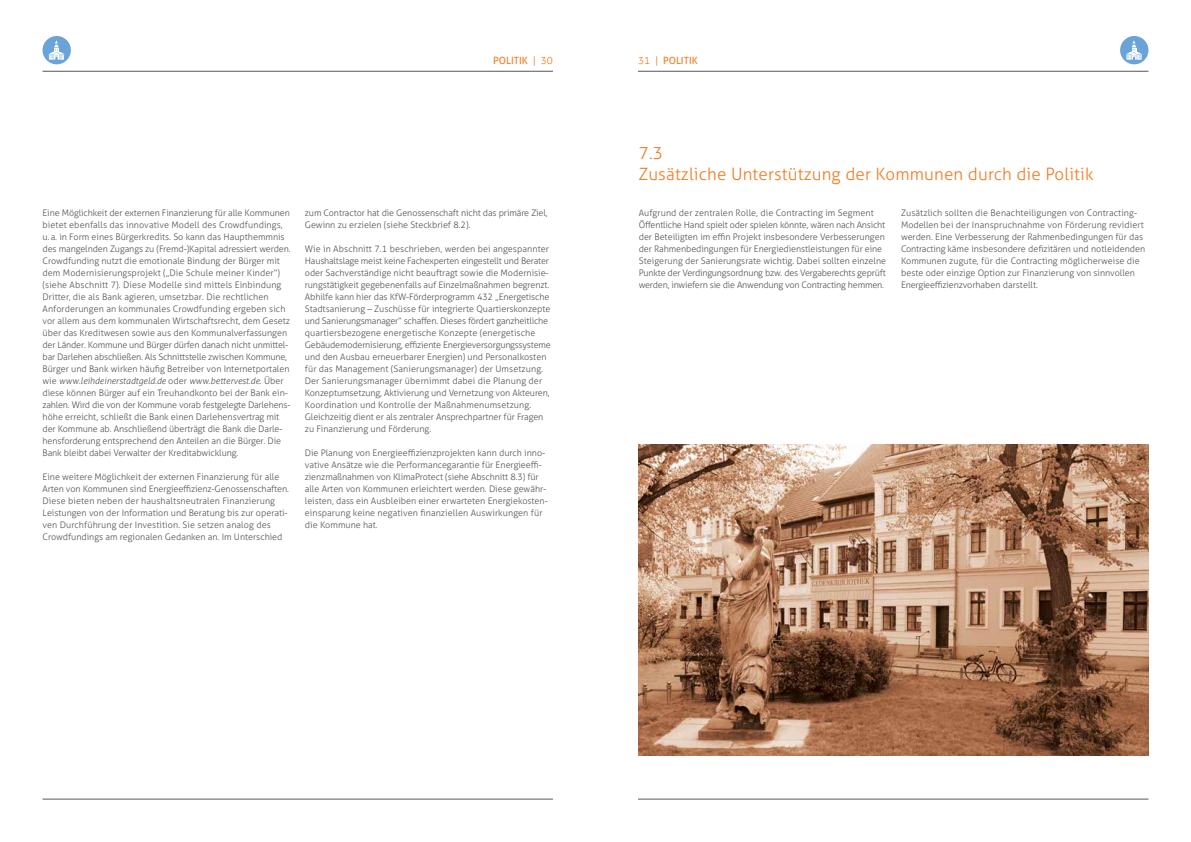
<style>
.page{position:relative;width:1191px;height:842px;background:#fff}
.page>*{position:absolute;margin:0;border:0;box-sizing:border-box;transform-origin:0 0}
.t1{font:300 17px/20.4px "Aller";letter-spacing:.01em;color:#ef7d24}
.t2{font:10px "Aller";color:#ef7d24}
.t3{font:300 9px/12px "Aller";color:#565656}
.s1{font-weight:300}
.s2{font-style:italic}
</style>
<div class="page">
<div style="left:1120px;top:36px;width:28px;height:28px;background:#69a3d8;border-radius:50%"></div>
<svg style="left:1125px;top:38px;width:17px;height:22px"></svg>
<div style="left:43px;top:36px;width:28px;height:28px;background:#69a3d8;border-radius:50%"></div>
<svg style="left:48px;top:38px;width:17px;height:22px"></svg>
<hr style="left:638px;top:799px;width:510px;height:1px;background:#565656">
<hr style="left:638px;top:71px;width:510px;height:1px;background:#565656">
<hr style="left:43px;top:71px;width:510px;height:1px;background:#565656">
<hr style="left:43px;top:799px;width:510px;height:1px;background:#565656">
<img style="left:638px;top:444px;width:511px;height:312px">
<p class="t2" style="left:493px;top:54px;width:61px">POLITIK <span class="s1">| 30</span></p>
<p class="t2" style="left:638px;top:54px;width:61px"><span class="s1">31 |</span> POLITIK</p>
<p class="t3" style="left:43px;top:207px;width:250px">Eine Möglichkeit der externen Finanzierung für alle Kommunen bietet ebenfalls das innovative Modell des Crowdfundings, u.a. in Form eines Bürgerkredits. So kann das Haupthemmnis des mangelnden Zugangs zu (Fremd-)Kapital adressiert werden.<br>Crowdfunding nutzt die emotionale Bindung der Bürger mit dem Modernisierungsprojekt („Die Schule meiner Kinder“) (siehe Abschnitt 7). Diese Modelle sind mittels Einbindung Dritter, die als Bank agieren, umsetzbar. Die rechtlichen Anforderungen an kommunales Crowdfunding ergeben sich vor allem aus dem kommunalen Wirtschaftsrecht, dem Gesetz über das Kreditwesen sowie aus den Kommunalverfassungen der Länder. Kommune und Bürger dürfen danach nicht unmittel&shy;bar Darlehen abschließen. Als Schnittstelle zwischen Kommune, Bürger und Bank wirken häufig Betreiber von Internetportalen wie <span class="s2">www.leihdeinerstadtgeld.de</span> oder <span class="s2">www.bettervest.de</span>. Über diese können Bürger auf ein Treuhandkonto bei der Bank ein&shy;zahlen. Wird die von der Kommune vorab festgelegte Darlehens&shy;höhe erreicht, schließt die Bank einen Darlehensvertrag mit der Kommune ab. Anschließend überträgt die Bank die Darle&shy;hensforderung entsprechend den Anteilen an die Bürger. Die Bank bleibt dabei Verwalter der Kreditabwicklung.</p>
<p class="t3" style="left:43px;top:471px;width:248px">Eine weitere Möglichkeit der externen Finanzierung für alle Arten von Kommunen sind Energieeffizienz-Genossenschaften.<br>Diese bieten neben der haushaltsneutralen Finanzierung Leistungen von der Information und Beratung bis zur operati&shy;ven Durchführung der Investition. Sie setzen analog des Crowdfundings am regionalen Gedanken an. Im Unterschied</p>
<p class="t3" style="left:305px;top:207px;width:244px">zum Contractor hat die Genossenschaft nicht das primäre Ziel,<br>Gewinn zu erzielen (siehe Steckbrief 8.2).</p>
<p class="t3" style="left:305px;top:243px;width:247px">Wie in Abschnitt 7.1 beschrieben, werden bei angespannter Haushaltslage meist keine Fachexperten eingestellt und Berater oder Sachverständige nicht beauftragt sowie die Modernisie&shy;rungstätigkeit gegebenenfalls auf Einzelmaßnahmen begrenzt.<br>Abhilfe kann hier das KfW-Förderprogramm 432 „Energetische Stadtsanierung – Zuschüsse für integrierte Quartierskonzepte und Sanierungsmanager“ schaffen. Dieses fördert ganzheitliche quartiersbezogene energetische Konzepte (energetische Gebäudemodernisierung, effiziente Energieversorgungssysteme und den Ausbau erneuerbarer Energien) und Personalkosten für das Management (Sanierungsmanager) der Umsetzung.<br>Der Sanierungsmanager übernimmt dabei die Planung der Konzeptumsetzung, Aktivierung und Vernetzung von Akteuren, Koordination und Kontrolle der Maßnahmenumsetzung.<br>Gleichzeitig dient er als zentraler Ansprechpartner für Fragen zu Finanzierung und Förderung.</p>
<p class="t3" style="left:305px;top:447px;width:245px">Die Planung von Energieeffizienzprojekten kann durch inno&shy;vative Ansätze wie die Performancegarantie für Energieeffi&shy;zienzmaßnahmen von KlimaProtect (siehe Abschnitt 8.3) für alle Arten von Kommunen erleichtert werden. Diese gewähr&shy;leisten, dass ein Ausbleiben einer erwarteten Energiekosten&shy;einsparung keine negativen finanziellen Auswirkungen für die Kommune hat.</p>
<h1 class="t1" style="left:639px;top:143px;width:456px">7.3<br>Zusätzliche Unterstützung der Kommunen durch die Politik</h1>
<p class="t3" style="left:639px;top:207px;width:249px">Aufgrund der zentralen Rolle, die Contracting im Segment Öffentliche Hand spielt oder spielen könnte, wären nach Ansicht der Beteiligten im effin Projekt insbesondere Verbesserungen der Rahmenbedingungen für Energiedienstleistungen für eine Steigerung der Sanierungsrate wichtig. Dabei sollten einzelne Punkte der Verdingungsordnung bzw. des Vergaberechts geprüft werden, inwiefern sie die Anwendung von Contracting hemmen.</p>
<p class="t3" style="left:901px;top:207px;width:246px">Zusätzlich sollten die Benachteiligungen von Contracting-Modellen bei der Inanspruchnahme von Förderung revidiert werden. Eine Verbesserung der Rahmenbedingungen für das Contracting käme insbesondere defizitären und notleidenden Kommunen zugute, für die Contracting möglicherweise die beste oder einzige Option zur Finanzierung von sinnvollen Energieeffizienzvorhaben darstellt.</p>
</div>
